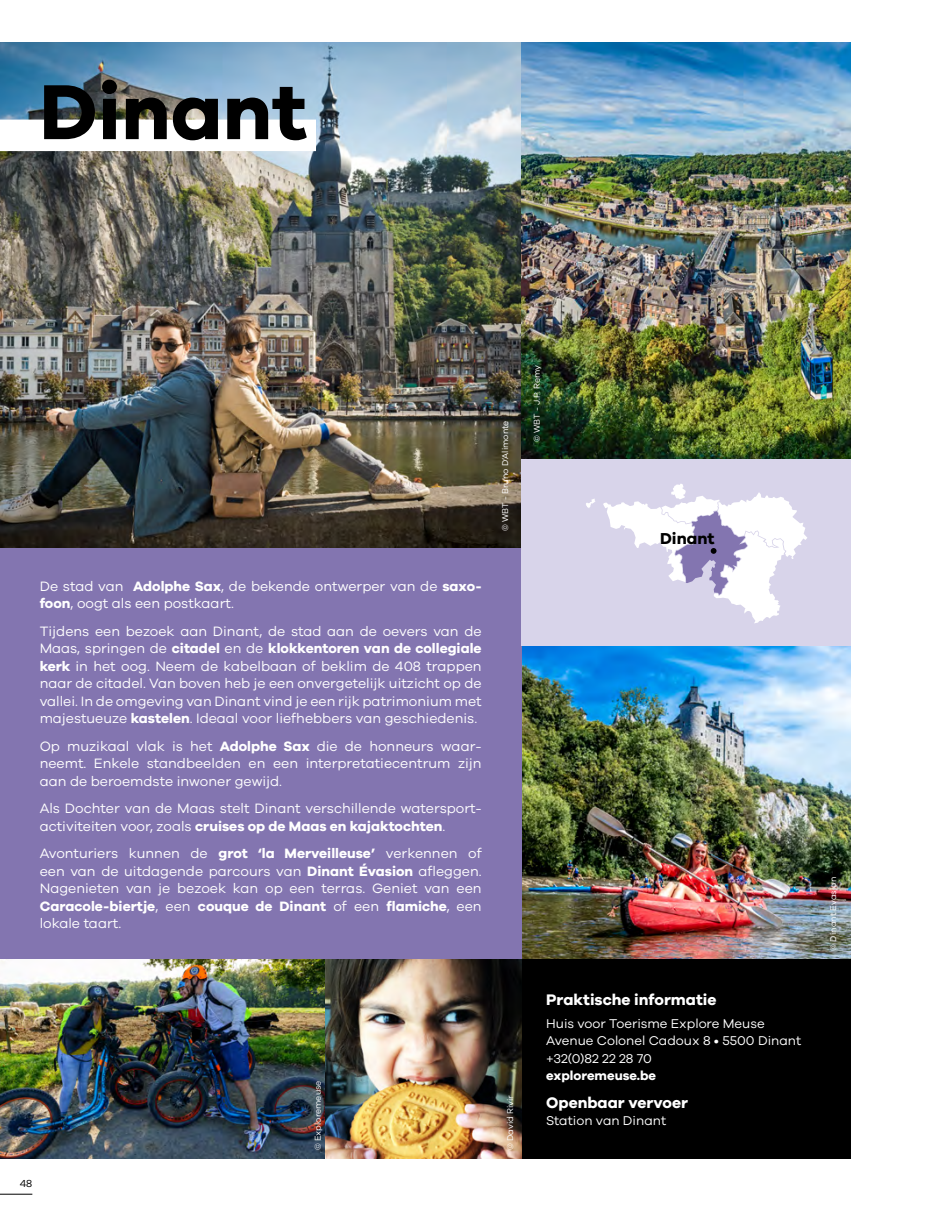
<style>
.page{position:relative;width:943px;height:1216px;background:#fff}
.page>*{position:absolute;margin:0;border:0;box-sizing:border-box;transform-origin:0 0}
.t1{font:700 80.33px "Galano Grotesque";color:#000}
.t2{font:700 16.28px "Galano Grotesque";color:#000}
.t3{font:700 15.75px "Galano Grotesque";color:#fff}
.t4{font:14px/17.5px "Galano Grotesque";color:#fff;text-align:justify}
.t5{font:13.12px/17.5px "Galano Grotesque";color:#fff}
.t6{font:700 13.12px "Galano Grotesque";color:#fff}
.t7{font:10.5px "Galano Grotesque";color:#000}
.t8{font:8.75px "Galano Grotesque";color:#fff}
.s1{font-weight:700}
</style>
<div class="page">
<img style="left:0;top:959px;width:326px;height:199px">
<img style="left:0;top:42px;width:521px;height:506px">
<img style="left:521px;top:645px;width:329px;height:314px">
<div style="left:521px;top:959px;width:329px;height:199px;background:#000"></div>
<img style="left:521px;top:42px;width:329px;height:417px">
<img style="left:326px;top:959px;width:195px;height:199px">
<div style="left:0;top:120px;width:316px;height:31px;background:#fff"></div>
<div style="left:0;top:548px;width:521px;height:411px;background:#8375b0"></div>
<div style="left:521px;top:459px;width:329px;height:186px;background:#d8d4ea"></div>
<svg style="left:586px;top:499px;width:9px;height:9px"></svg>
<svg style="left:603px;top:484px;width:204px;height:139px"></svg>
<hr style="left:0;top:1193px;width:32px;height:1px;background:#000">
<h1 class="t1" style="left:39px;top:62px;width:269px">Dinant</h1>
<p class="t4" style="left:40px;top:577px;width:443px">De stad van <span class="s1">Adolphe Sax</span>, de bekende ontwerper van de <span class="s1">saxo&shy;foon</span>, oogt als een postkaart.</p>
<p class="t4" style="left:40px;top:621px;width:443px">Tijdens een bezoek aan Dinant, de stad aan de oevers van de Maas, springen de <span class="s1">citadel</span> en de <span class="s1">klokkentoren van de collegiale kerk</span> in het oog. Neem de kabelbaan of beklim de 408 trappen naar de citadel. Van boven heb je een onvergetelijk uitzicht op de vallei. In de omgeving van Dinant vind je een rijk patrimonium met majestueuze <span class="s1">kastelen</span>. Ideaal voor liefhebbers van geschiedenis.</p>
<p class="t4" style="left:40px;top:736px;width:443px">Op muzikaal vlak is het <span class="s1">Adolphe Sax</span> die de honneurs waar&shy;neemt. Enkele standbeelden en een interpretatiecentrum zijn aan de beroemdste inwoner gewijd.</p>
<p class="t4" style="left:40px;top:799px;width:443px">Als Dochter van de Maas stelt Dinant verschillende watersport&shy;activiteiten voor, zoals <span class="s1">cruises op de Maas en kajaktochten</span>.</p>
<p class="t4" style="left:40px;top:844px;width:443px">Avonturiers kunnen de <span class="s1">grot ‘la Merveilleuse’</span> verkennen of een van de uitdagende parcours van <span class="s1">Dinant Évasion</span> afleggen.<br>Nagenieten van je bezoek kan op een terras. Geniet van een <span class="s1">Caracole-biertje</span>, een <span class="s1">couque de Dinant</span> of een <span class="s1">flamiche</span>, een lokale taart.</p>
<p class="t8" style="left:500px;top:531px;width:112px;rotate:-90deg">© WBT - Bruno D’Alimonte</p>
<p class="t8" style="left:531px;top:442px;width:78px;rotate:-90deg">© WBT - J.P. Remy</p>
<p class="t2" style="left:660px;top:528px;width:56px">Dinant</p>
<p class="t7" style="left:20px;top:1177px;width:14px">48</p>
<p class="t8" style="left:312px;top:1150px;width:71px;rotate:-90deg">© Exploremeuse</p>
<p class="t8" style="left:505px;top:1150px;width:57px;rotate:-90deg">© David Rivir</p>
<p class="t3" style="left:546px;top:990px;width:172px">Praktische informatie</p>
<p class="t5" style="left:546px;top:1014px;width:256px">Huis voor Toerisme Explore Meuse<br>Avenue Colonel Cadoux 8 • 5500 Dinant +32(0)82 22 28 70</p>
<p class="t6" style="left:546px;top:1067px;width:111px">exploremeuse.be</p>
<p class="t3" style="left:546px;top:1092px;width:143px">Openbaar vervoer</p>
<p class="t5" style="left:546px;top:1111px;width:121px">Station van Dinant</p>
<p class="t8" style="left:827px;top:950px;width:75px;rotate:-90deg">© Dinant Evasion</p>
</div>
